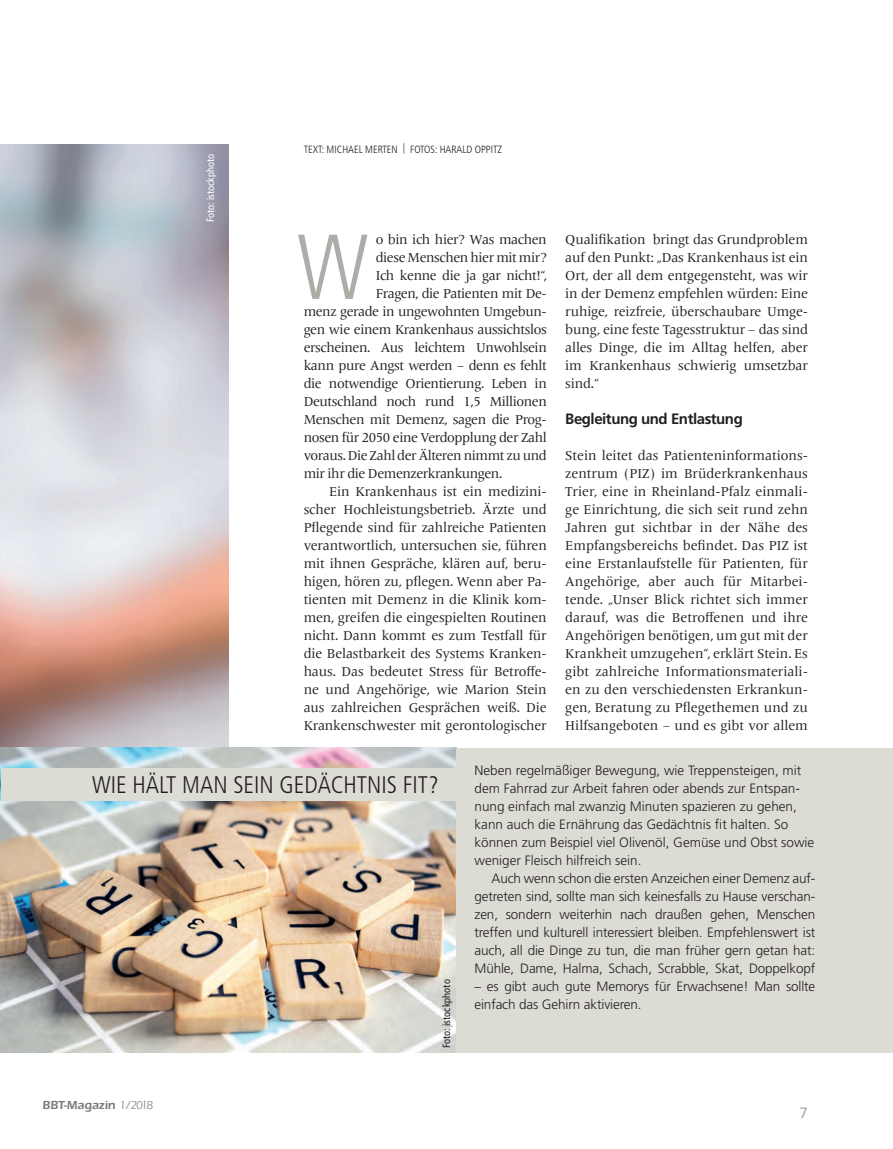
<style>
.page{position:relative;width:893px;height:1149px;background:#fff}
.page>*{position:absolute;margin:0;border:0;box-sizing:border-box;transform-origin:0 0}
.t1{font:300 condensed 91.95px "Frutiger LT Pro";color:#afaca8}
.t2{font:300 condensed 24px "Frutiger LT Pro";color:#231f20}
.t3{font:700 15px "Frutiger";letter-spacing:-.03em;color:#231f20}
.t4{font:15px "Frutiger";color:#aaabaf}
.t5{font:13.5px/18px "Frutiger Serif LT Pro";letter-spacing:-.01em;color:#231f20;text-align:justify}
.t6{font:300 13.5px/18px "Frutiger";color:#231f20}
.t7{font:13.5px "Frutiger Serif LT Pro";letter-spacing:-.03em;color:#231f20}
.t8{font:600 12px "ITC Eras LT";color:#76787b}
.t9{font:300 condensed 10.5px "Frutiger LT Pro";color:#231f20}
.t10{font:condensed 10.5px "Frutiger LT Pro";color:#fff}
.t11{font:condensed 10.5px "Frutiger LT Pro";color:#231f20}
.s1{font-weight:400}
</style>
<div class="page">
<img style="left:0;top:145px;width:228px;height:602px">
<img style="left:0;top:747px;width:456px;height:305px">
<div style="left:456px;top:747px;width:437px;height:305px;background:#dcdcd5"></div>
<div style="left:1px;top:768px;width:457px;height:32px;background:#dcdcd5"></div>
<p class="t10" style="left:204px;top:222px;width:70px;rotate:-90deg">Foto: istockphoto</p>
<p class="t9" style="left:304px;top:143px;width:200px">TEXT: MICHAEL MERTEN | FOTOS: HARALD OPPITZ</p>
<h1 class="t1" style="left:297px;top:214px;width:73px">W</h1>
<p class="t5" style="left:565px;top:230px;width:244px">Qualifikation bringt das Grundproblem auf den Punkt: „Das Krankenhaus ist ein Ort, der all dem entgegensteht, was wir in der Demenz empfehlen würden: Eine ruhige, reizfreie, überschaubare Umge&shy;bung, eine feste Tagesstruktur – das sind alles Dinge, die im Alltag helfen, aber im Krankenhaus schwierig umsetzbar sind.“</p>
<p class="t3" style="left:565px;top:410px;width:179px">Begleitung und Entlastung</p>
<p class="t5" style="left:565px;top:446px;width:244px">Stein leitet das Patienteninformations&shy;zentrum (PIZ) im Brüderkrankenhaus Trier, eine in Rheinland-Pfalz einmali&shy;ge Einrichtung, die sich seit rund zehn Jahren gut sichtbar in der Nähe des Empfangsbereichs befindet. Das PIZ ist eine Erstanlaufstelle für Patienten, für Angehörige, aber auch für Mitarbei&shy;tende. „Unser Blick richtet sich immer darauf, was die Betroffenen und ihre Angehörigen benötigen, um gut mit der Krankheit umzugehen“, erklärt Stein. Es gibt zahlreiche Informationsmateriali&shy;en zu den verschiedensten Erkrankun&shy;gen, Beratung zu Pflegethemen und zu Hilfsangeboten – und es gibt vor allem</p>
<h2 class="t2" style="left:92px;top:771px;width:348px">WIE HÄLT MAN SEIN GEDÄCHTNIS FIT?</h2>
<p class="t6" style="left:474px;top:761px;width:341px">Neben regelmäßiger Bewegung, wie Treppensteigen, mit dem Fahrrad zur Arbeit fahren oder abends zur Entspan&shy;nung einfach mal zwanzig Minuten spazieren zu gehen, kann auch die Ernährung das Gedächtnis fit halten. So können zum Beispiel viel Olivenöl, Gemüse und Obst sowie weniger Fleisch hilfreich sein.</p>
<p class="t6" style="left:474px;top:869px;width:342px;text-align:justify;text-indent:17px">Auch wenn schon die ersten Anzeichen einer Demenz auf&shy;getreten sind, sollte man sich keinesfalls zu Hause verschan&shy;zen, sondern weiterhin nach draußen gehen, Menschen treffen und kulturell interessiert bleiben. Empfehlenswert ist auch, all die Dinge zu tun, die man früher gern getan hat:<br>Mühle, Dame, Halma, Schach, Scrabble, Skat, Doppelkopf</p>
<p class="t6" style="left:474px;top:977px;width:342px">– es gibt auch gute Memorys für Erwachsene! Man sollte einfach das Gehirn aktivieren.</p>
<p class="t7" style="left:376px;top:231px;width:173px">o bin ich hier? Was machen</p>
<p class="t7" style="left:376px;top:249px;width:173px">diese Menschen hier mit mir?</p>
<p class="t7" style="left:376px;top:267px;width:173px">Ich kenne die ja gar nicht!“,</p>
<p class="t7" style="left:376px;top:285px;width:173px">Fragen, die Patienten mit De-</p>
<p class="t7" style="left:304px;top:303px;width:245px">menz gerade in ungewohnten Umgebun-</p>
<p class="t7" style="left:304px;top:321px;width:245px">gen wie einem Krankenhaus aussichtslos</p>
<p class="t7" style="left:304px;top:339px;width:245px">erscheinen. Aus leichtem Unwohlsein</p>
<p class="t7" style="left:304px;top:357px;width:245px">kann pure Angst werden – denn es fehlt</p>
<p class="t7" style="left:304px;top:375px;width:245px">die notwendige Orientierung. Leben in</p>
<p class="t7" style="left:304px;top:393px;width:245px">Deutschland noch rund 1,5 Millionen</p>
<p class="t7" style="left:304px;top:411px;width:245px">Menschen mit Demenz, sagen die Prog-</p>
<p class="t7" style="left:304px;top:429px;width:245px">nosen für 2050 eine Verdopplung der Zahl</p>
<p class="t7" style="left:304px;top:447px;width:245px">voraus. Die Zahl der Älteren nimmt zu und</p>
<p class="t7" style="left:304px;top:465px;width:200px">mir ihr die Demenzerkrankungen.</p>
<p class="t5" style="left:329px;top:482px;width:219px">Ein Krankenhaus ist ein medizini-</p>
<p class="t5" style="left:304px;top:500px;width:245px">scher Hochleistungsbetrieb. Ärzte und</p>
<p class="t5" style="left:304px;top:518px;width:245px">Pflegende sind für zahlreiche Patienten</p>
<p class="t5" style="left:304px;top:536px;width:245px">verantwortlich, untersuchen sie, führen</p>
<p class="t5" style="left:304px;top:554px;width:245px">mit ihnen Gespräche, klären auf, beru-</p>
<p class="t5" style="left:304px;top:572px;width:245px">higen, hören zu, pflegen. Wenn aber Pa-</p>
<p class="t5" style="left:304px;top:590px;width:245px">tienten mit Demenz in die Klinik kom-</p>
<p class="t5" style="left:304px;top:608px;width:245px">men, greifen die eingespielten Routinen</p>
<p class="t5" style="left:304px;top:626px;width:245px">nicht. Dann kommt es zum Testfall für</p>
<p class="t5" style="left:304px;top:644px;width:245px">die Belastbarkeit des Systems Kranken-</p>
<p class="t5" style="left:304px;top:662px;width:245px">haus. Das bedeutet Stress für Betroffe-</p>
<p class="t5" style="left:304px;top:680px;width:245px">ne und Angehörige, wie Marion Stein</p>
<p class="t5" style="left:304px;top:698px;width:245px">aus zahlreichen Gesprächen weiß. Die</p>
<p class="t5" style="left:304px;top:716px;width:245px">Krankenschwester mit gerontologischer</p>
<p class="t11" style="left:441px;top:1047px;width:70px;rotate:-90deg">Foto: istockphoto</p>
<p class="t8" style="left:43px;top:1097px;width:112px">BBT-Magazin <span class="s1">1/2018</span></p>
<p class="t4" style="left:800px;top:1103px;width:10px">7</p>
</div>
